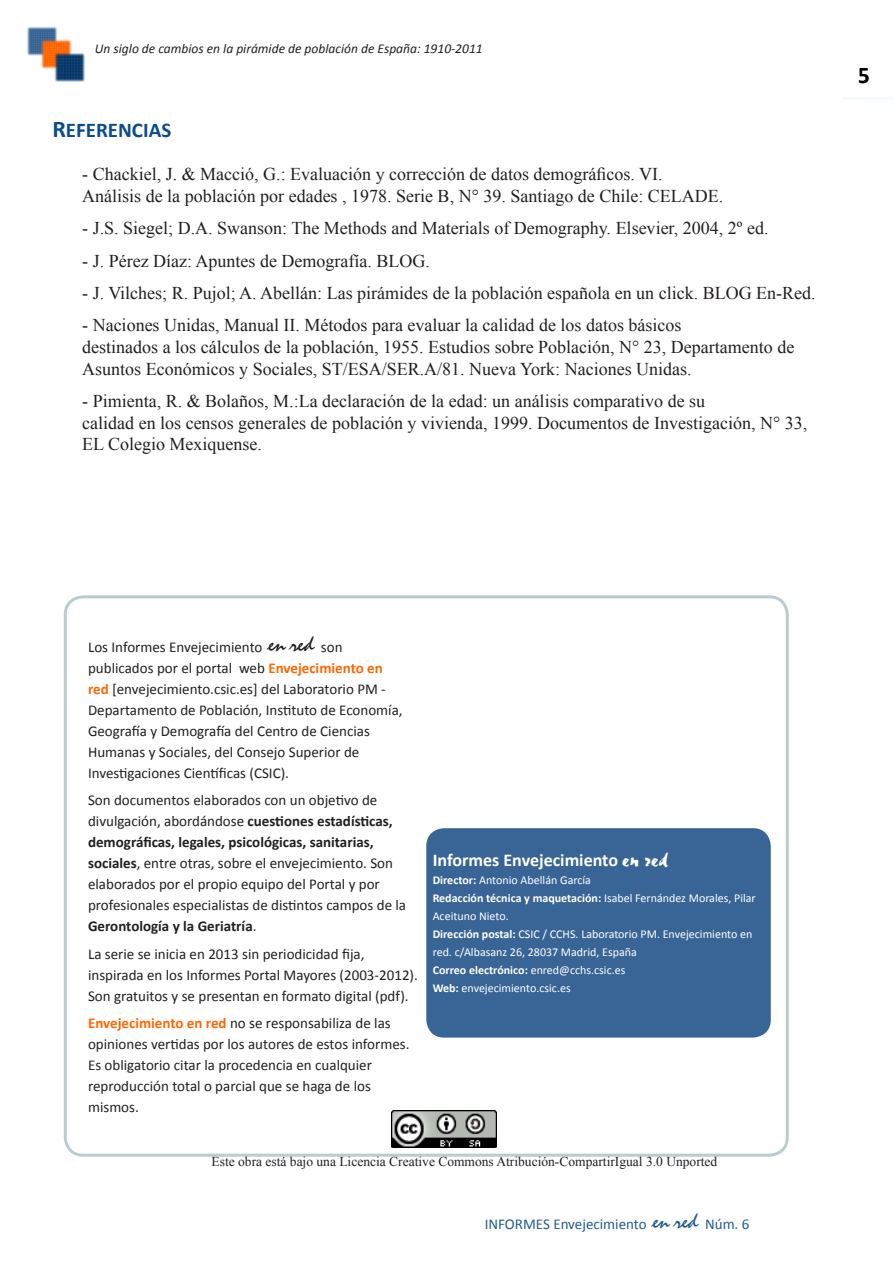
<style>
.page{position:relative;width:893px;height:1263px;background:#fff}
.page>*{position:absolute;margin:0;border:0;box-sizing:border-box;transform-origin:0 0}
.t1{font:700 24px "Calibri";color:#000}
.ladillos-portada{font:700 21px "Calibri";color:#0b4c8e}
.Texto_corrido{font:18px "Times New Roman";color:#231f20}
.Créditos-texto{font:700 18px "Calibri";color:#fff}
.Créditos-texto-2{font:15px/21px "Calibri";color:#231f20}
.t2{font:15px "Calibri";color:#215c92}
.t3{font:13.5px "Times New Roman";color:#231f20}
.t4{font:italic 13.5px "Calibri";color:#231f20}
.Créditos-texto-3{font:12px/18px "Calibri";color:#fff}
.s1{font-size:24px}
.s2{font-family:"Staccato 222 BT";font-size:21px}
.s3{font-weight:700;color:#f60}
.s4{font-weight:700}
.s5{font-family:"Staccato 555 BT Regular A";font-weight:400;font-size:21px}
</style>
<div class="page">
<div style="left:426px;top:828px;width:345px;height:209px;background:#396596;border-radius:18px"></div>
<hr style="left:843px;top:98px;width:50px;height:2px;background:#f4fbff">
<img style="left:27px;top:26px;width:58px;height:56px">
<div style="left:64px;top:595px;width:725px;height:562px;border:3px solid #b8ccd1;border-radius:18px"></div>
<img style="left:391px;top:1111px;width:106px;height:36px">
<p class="t4" style="left:95px;top:39px;width:389px">Un siglo de cambios en la pirámide de población de España: 1910-2011</p>
<p class="ladillos-portada" style="left:52px;top:116px;width:120px"><span class="s1">R</span>EFERENCIAS</p>
<p class="Texto_corrido" style="left:82px;top:162px;width:582px">- Chackiel, J. &amp; Macció, G.: Evaluación y corrección de datos demográficos. VI.</p>
<p class="Texto_corrido" style="left:82px;top:184px;width:643px">Análisis de la población por edades , 1978. Serie B, N° 39. Santiago de Chile: CELADE.</p>
<p class="Texto_corrido" style="left:82px;top:216px;width:688px">- J.S. Siegel; D.A. Swanson: The Methods and Materials of Demography. Elsevier, 2004, 2º ed.</p>
<p class="Texto_corrido" style="left:82px;top:248px;width:349px">- J. Pérez Díaz: Apuntes de Demografía. BLOG.</p>
<p class="Texto_corrido" style="left:82px;top:281px;width:735px">- J. Vilches; R. Pujol; A. Abellán: Las pirámides de la población española en un click. BLOG En-Red.</p>
<p class="Texto_corrido" style="left:82px;top:313px;width:601px">- Naciones Unidas, Manual II. Métodos para evaluar la calidad de los datos básicos</p>
<p class="Texto_corrido" style="left:82px;top:335px;width:714px">destinados a los cálculos de la población, 1955. Estudios sobre Población, N° 23, Departamento de</p>
<p class="Texto_corrido" style="left:82px;top:356px;width:611px">Asuntos Económicos y Sociales, ST/ESA/SER.A/81. Nueva York: Naciones Unidas.</p>
<p class="Texto_corrido" style="left:82px;top:389px;width:624px">- Pimienta, R. &amp; Bolaños, M.:La declaración de la edad: un análisis comparativo de su</p>
<p class="Texto_corrido" style="left:82px;top:410px;width:727px">calidad en los censos generales de población y vivienda, 1999. Documentos de Investigación, N° 33,</p>
<p class="Texto_corrido" style="left:82px;top:432px;width:181px">EL Colegio Mexiquense.</p>
<p class="t1" style="left:858px;top:60px;width:13px">5</p>
<p class="Créditos-texto-2" style="left:88px;top:636px;width:316px">Los Informes Envejecimiento <span class="s2">en red</span> son publicados por el portal web <span class="s3">Envejecimiento en red</span> [envejecimiento.csic.es] del Laboratorio PM - Departamento de Población, Instituto de Economía, Geografía y Demografía del Centro de Ciencias Humanas y Sociales, del Consejo Superior de Investigaciones Científicas (CSIC).</p>
<p class="Créditos-texto-2" style="left:88px;top:790px;width:320px">Son documentos elaborados con un objetivo de divulgación, abordándose <span class="s4">cuestiones estadísticas, demográficas, legales, psicológicas, sanitarias, sociales</span>, entre otras, sobre el envejecimiento. Son elaborados por el propio equipo del Portal y por profesionales especialistas de distintos campos de la <span class="s4">Gerontología y la Geriatría</span>.</p>
<p class="Créditos-texto-2" style="left:88px;top:943px;width:331px">La serie se inicia en 2013 sin periodicidad fija, inspirada en los Informes Portal Mayores (2003-2012).<br>Son gratuitos y se presentan en formato digital (pdf).</p>
<p class="Créditos-texto-2" style="left:88px;top:1012px;width:323px"><span class="s3">Envejecimiento en red</span> no se responsabiliza de las opiniones vertidas por los autores de estos informes.<br>Es obligatorio citar la procedencia en cualquier reproducción total o parcial que se haga de los mismos.</p>
<p class="Créditos-texto" style="left:433px;top:848px;width:237px">Informes Envejecimiento <span class="s5">en red</span></p>
<p class="Créditos-texto-3" style="left:433px;top:871px;width:325px"><span class="s4">Director:</span> Antonio Abellán García<br><span class="s4">Redacción técnica y maquetación:</span> Isabel Fernández Morales, Pilar Aceituno Nieto.<br><span class="s4">Dirección postal:</span> CSIC / CCHS. Laboratorio PM. Envejecimiento en red. c/Albasanz 26, 28037 Madrid, España<br><span class="s4">Correo electrónico:</span> enred@cchs.csic.es<br><span class="s4">Web:</span> envejecimiento.csic.es</p>
<p class="t3" style="left:212px;top:1152px;width:507px">Este obra está bajo una Licencia Creative Commons Atribución-CompartirIgual 3.0 Unported</p>
<p class="t2" style="left:485px;top:1215px;width:266px">INFORMES Envejecimiento <span class="s2">en red</span> Núm. 6</p>
</div>
